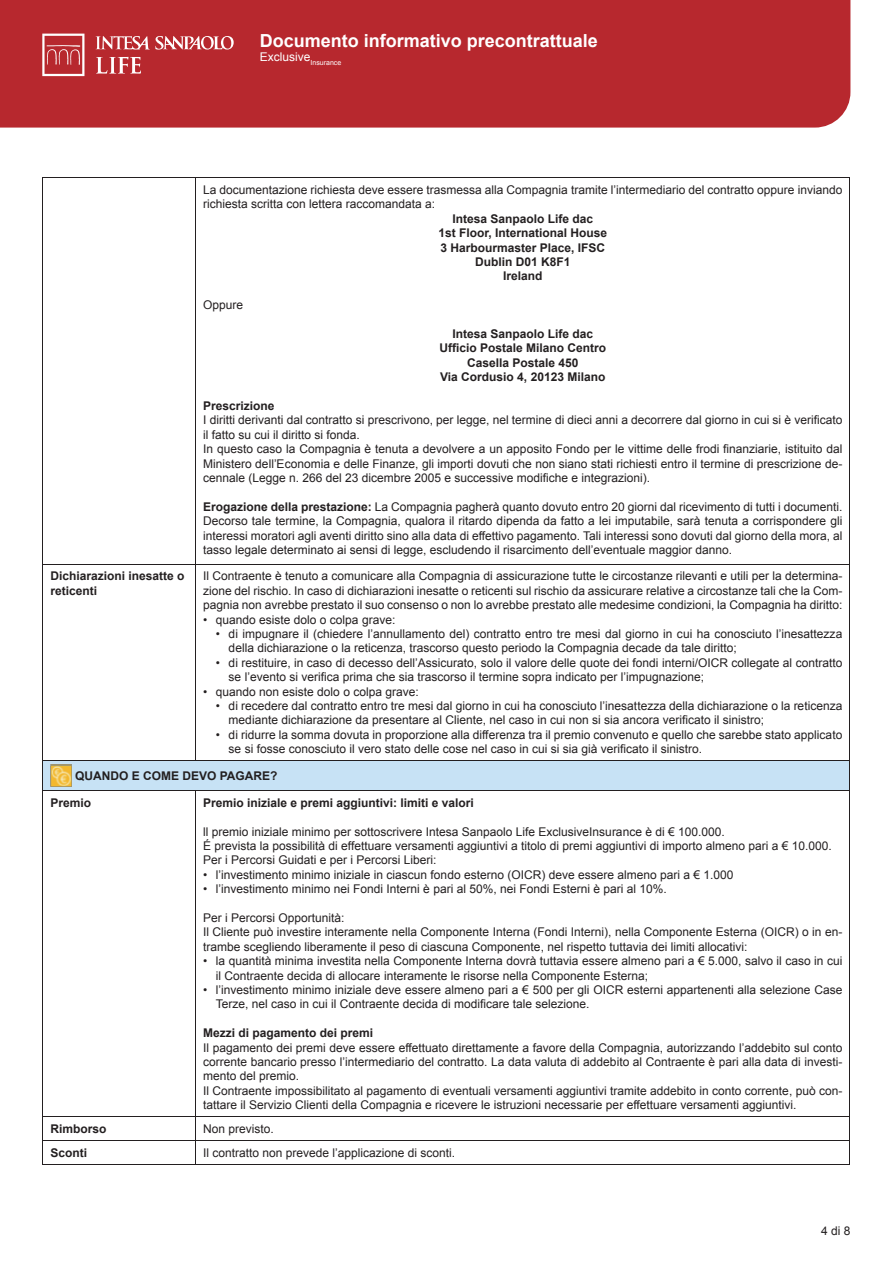
<style>
.page{position:relative;width:893px;height:1263px;background:#fff}
.page>*{position:absolute;margin:0;border:0;box-sizing:border-box;transform-origin:0 0}
.t1{font:18px "Arial Bold MT2";color:#fff}
.t2{font:12px/14.4px "Arial MT2";color:#231f20}
.t3{font:12px/14.4px "Arial";color:#231f20;text-align:justify}
.t4{font:12px/14.4px "Arial Bold MT2";color:#231f20;text-align:center}
.t5{font:700 12px "Arial";color:#231f20}
.t6{font:12px "Arial";color:#fff}
.s1{font-family:"Arial";font-weight:700}
</style>
<div class="page">
<div style="left:0;top:0;width:850px;height:128px;background:#b7282e"></div>
<svg style="left:42px;top:34px;width:192px;height:42px;background:#c34c51"></svg>
<div style="left:43px;top:761px;width:807px;height:29px;background:#c7e2f5"></div>
<hr style="left:43px;top:177px;width:153px;height:1px;background:#231f20">
<hr style="left:43px;top:178px;width:1px;height:386px;background:#231f20">
<hr style="left:196px;top:177px;width:654px;height:1px;background:#231f20">
<hr style="left:195px;top:178px;width:1px;height:386px;background:#231f20">
<hr style="left:849px;top:178px;width:1px;height:386px;background:#231f20">
<hr style="left:43px;top:564px;width:153px;height:1px;background:#231f20">
<hr style="left:43px;top:564px;width:1px;height:196px;background:#231f20">
<hr style="left:196px;top:564px;width:654px;height:1px;background:#231f20">
<hr style="left:195px;top:564px;width:1px;height:196px;background:#231f20">
<hr style="left:849px;top:564px;width:1px;height:196px;background:#231f20">
<hr style="left:43px;top:760px;width:153px;height:1px;background:#231f20">
<hr style="left:196px;top:760px;width:654px;height:1px;background:#231f20">
<svg style="left:849px;top:761px;width:1px;height:29px"></svg>
<hr style="left:43px;top:790px;width:153px;height:1px;background:#231f20">
<hr style="left:43px;top:791px;width:1px;height:325px;background:#231f20">
<hr style="left:196px;top:790px;width:654px;height:1px;background:#231f20">
<hr style="left:195px;top:791px;width:1px;height:325px;background:#231f20">
<hr style="left:849px;top:791px;width:1px;height:325px;background:#231f20">
<hr style="left:43px;top:1116px;width:153px;height:1px;background:#231f20">
<hr style="left:196px;top:1116px;width:654px;height:1px;background:#231f20">
<hr style="left:43px;top:1140px;width:153px;height:1px;background:#231f20">
<hr style="left:196px;top:1140px;width:654px;height:1px;background:#231f20">
<svg style="left:195px;top:1117px;width:1px;height:47px"></svg>
<svg style="left:849px;top:1117px;width:1px;height:47px"></svg>
<hr style="left:43px;top:1164px;width:153px;height:1px;background:#231f20">
<hr style="left:196px;top:1164px;width:654px;height:1px;background:#231f20">
<img style="left:50px;top:765px;width:22px;height:21px">
<h1 class="t1" style="left:260px;top:29px;width:340px">Documento informativo precontrattuale</h1>
<p class="t6" style="left:260px;top:49px;width:83px">Exclusive<sub>Insurance</sub></p>
<p class="t2" style="left:203px;top:183px;width:641px">La documentazione richiesta deve essere trasmessa alla Compagnia tramite l’intermediario del contratto oppure inviando richiesta scritta con lettera raccomandata a:</p>
<p class="t4" style="left:438px;top:212px;width:170px">Intesa Sanpaolo Life dac<br>1st Floor, International House<br>3 Harbourmaster Place, IFSC<br>Dublin D01 K8F1<br>Ireland</p>
<p class="t2" style="left:203px;top:298px;width:42px">Oppure</p>
<p class="t4" style="left:452px;top:327px;width:142px">Intesa Sanpaolo Life dac</p>
<p class="t5" style="left:439px;top:340px;width:168px">Ufficio Postale Milano Centro</p>
<p class="t4" style="left:440px;top:356px;width:167px">Casella Postale 450<br>Via Cordusio 4, 20123 Milano</p>
<p class="t4" style="left:203px;top:399px;width:73px">Prescrizione</p>
<p class="t3" style="left:203px;top:413px;width:641px">I diritti derivanti dal contratto si prescrivono, per legge, nel termine di dieci anni a decorrere dal giorno in cui si è verificato</p>
<p class="t2" style="left:203px;top:427px;width:158px">il fatto su cui il diritto si fonda.</p>
<p class="t3" style="left:203px;top:442px;width:641px">In questo caso la Compagnia è tenuta a devolvere a un apposito Fondo per le vittime delle frodi finanziarie, istituito dal Ministero dell’Economia e delle Finanze, gli importi dovuti che non siano stati richiesti entro il termine di prescrizione de&shy;cennale (Legge n. 266 del 23 dicembre 2005 e successive modifiche e integrazioni).</p>
<p class="t2" style="left:203px;top:499px;width:641px;text-align:justify"><span class="s1">Erogazione della prestazione:</span> La Compagnia pagherà quanto dovuto entro 20 giorni dal ricevimento di tutti i documenti.<br>Decorso tale termine, la Compagnia, qualora il ritardo dipenda da fatto a lei imputabile, sarà tenuta a corrispondere gli interessi moratori agli aventi diritto sino alla data di effettivo pagamento. Tali interessi sono dovuti dal giorno della mora, al tasso legale determinato ai sensi di legge, escludendo il risarcimento dell’eventuale maggior danno.</p>
<p class="t4" style="left:50px;top:569px;width:136px;text-align:left">Dichiarazioni inesatte o reticenti</p>
<p class="t2" style="left:203px;top:569px;width:641px;text-align:justify">Il Contraente è tenuto a comunicare alla Compagnia di assicurazione tutte le circostanze rilevanti e utili per la determina&shy;zione del rischio. In caso di dichiarazioni inesatte o reticenti sul rischio da assicurare relative a circostanze tali che la Com&shy;pagnia non avrebbe prestato il suo consenso o non lo avrebbe prestato alle medesime condizioni, la Compagnia ha diritto:</p>
<p class="t2" style="left:203px;top:612px;width:194px">• quando esiste dolo o colpa grave:</p>
<p class="t2" style="left:229px;top:627px;width:615px;text-indent:-13px">• di impugnare il (chiedere l’annullamento del) contratto entro tre mesi dal giorno in cui ha conosciuto l’inesattezza della dichiarazione o la reticenza, trascorso questo periodo la Compagnia decade da tale diritto;</p>
<p class="t2" style="left:216px;top:655px;width:628px">• di restituire, in caso di decesso dell’Assicurato, solo il valore delle quote dei fondi interni/OICR collegate al contratto</p>
<p class="t3" style="left:229px;top:670px;width:477px">se l’evento si verifica prima che sia trascorso il termine sopra indicato per l’impugnazione;</p>
<p class="t2" style="left:203px;top:684px;width:217px">• quando non esiste dolo o colpa grave:</p>
<p class="t2" style="left:216px;top:699px;width:628px">• di recedere dal contratto entro tre mesi dal giorno in cui ha conosciuto l’inesattezza della dichiarazione o la reticenza</p>
<p class="t3" style="left:229px;top:713px;width:537px">mediante dichiarazione da presentare al Cliente, nel caso in cui non si sia ancora verificato il sinistro;</p>
<p class="t2" style="left:216px;top:727px;width:628px">• di ridurre la somma dovuta in proporzione alla differenza tra il premio convenuto e quello che sarebbe stato applicato</p>
<p class="t3" style="left:229px;top:742px;width:475px">se si fosse conosciuto il vero stato delle cose nel caso in cui si sia già verificato il sinistro.</p>
<p class="t4" style="left:75px;top:769px;width:204px">QUANDO E COME DEVO PAGARE?</p>
<p class="t4" style="left:50px;top:796px;width:42px">Premio</p>
<p class="t5" style="left:203px;top:795px;width:272px">Premio iniziale e premi aggiuntivi: limiti e valori</p>
<p class="t3" style="left:203px;top:824px;width:523px">ll premio iniziale minimo per sottoscrivere Intesa Sanpaolo Life ExclusiveInsurance è di € 100.000.</p>
<p class="t2" style="left:203px;top:839px;width:630px">É prevista la possibilità di effettuare versamenti aggiuntivi a titolo di premi aggiuntivi di importo almeno pari a € 10.000.<br>Per i Percorsi Guidati e per i Percorsi Liberi:</p>
<p class="t2" style="left:203px;top:867px;width:532px">• l’investimento minimo iniziale in ciascun fondo esterno (OICR) deve essere almeno pari a € 1.000</p>
<p class="t3" style="left:203px;top:882px;width:465px">• l’investimento minimo nei Fondi Interni è pari al 50%, nei Fondi Esterni è pari al 10%.</p>
<p class="t2" style="left:203px;top:911px;width:143px">Per i Percorsi Opportunità:</p>
<p class="t3" style="left:203px;top:925px;width:641px">Il Cliente può investire interamente nella Componente Interna (Fondi Interni), nella Componente Esterna (OICR) o in en-</p>
<p class="t2" style="left:203px;top:939px;width:546px">trambe scegliendo liberamente il peso di ciascuna Componente, nel rispetto tuttavia dei limiti allocativi:</p>
<p class="t2" style="left:203px;top:954px;width:641px">• la quantità minima investita nella Componente Interna dovrà tuttavia essere almeno pari a € 5.000, salvo il caso in cui</p>
<p class="t3" style="left:216px;top:968px;width:434px">il Contraente decida di allocare interamente le risorse nella Componente Esterna;</p>
<p class="t2" style="left:203px;top:983px;width:641px">• l’investimento minimo iniziale deve essere almeno pari a € 500 per gli OICR esterni appartenenti alla selezione Case</p>
<p class="t3" style="left:216px;top:997px;width:375px">Terze, nel caso in cui il Contraente decida di modificare tale selezione.</p>
<p class="t4" style="left:203px;top:1026px;width:172px">Mezzi di pagamento dei premi</p>
<p class="t2" style="left:203px;top:1040px;width:641px">Il pagamento dei premi deve essere effettuato direttamente a favore della Compagnia, autorizzando l’addebito sul conto corrente bancario presso l’intermediario del contratto. La data valuta di addebito al Contraente è pari alla data di investi&shy;mento del premio.<br>Il Contraente impossibilitato al pagamento di eventuali versamenti aggiuntivi tramite addebito in conto corrente, può con&shy;tattare il Servizio Clienti della Compagnia e ricevere le istruzioni necessarie per effettuare versamenti aggiuntivi.</p>
<p class="t4" style="left:50px;top:1122px;width:58px">Rimborso</p>
<p class="t2" style="left:203px;top:1122px;width:72px">Non previsto.</p>
<p class="t4" style="left:50px;top:1146px;width:38px">Sconti</p>
<p class="t2" style="left:203px;top:1145px;width:254px">Il contratto non prevede l’applicazione di sconti.</p>
<p class="t2" style="left:821px;top:1224px;width:31px">4 di 8</p>
</div>
